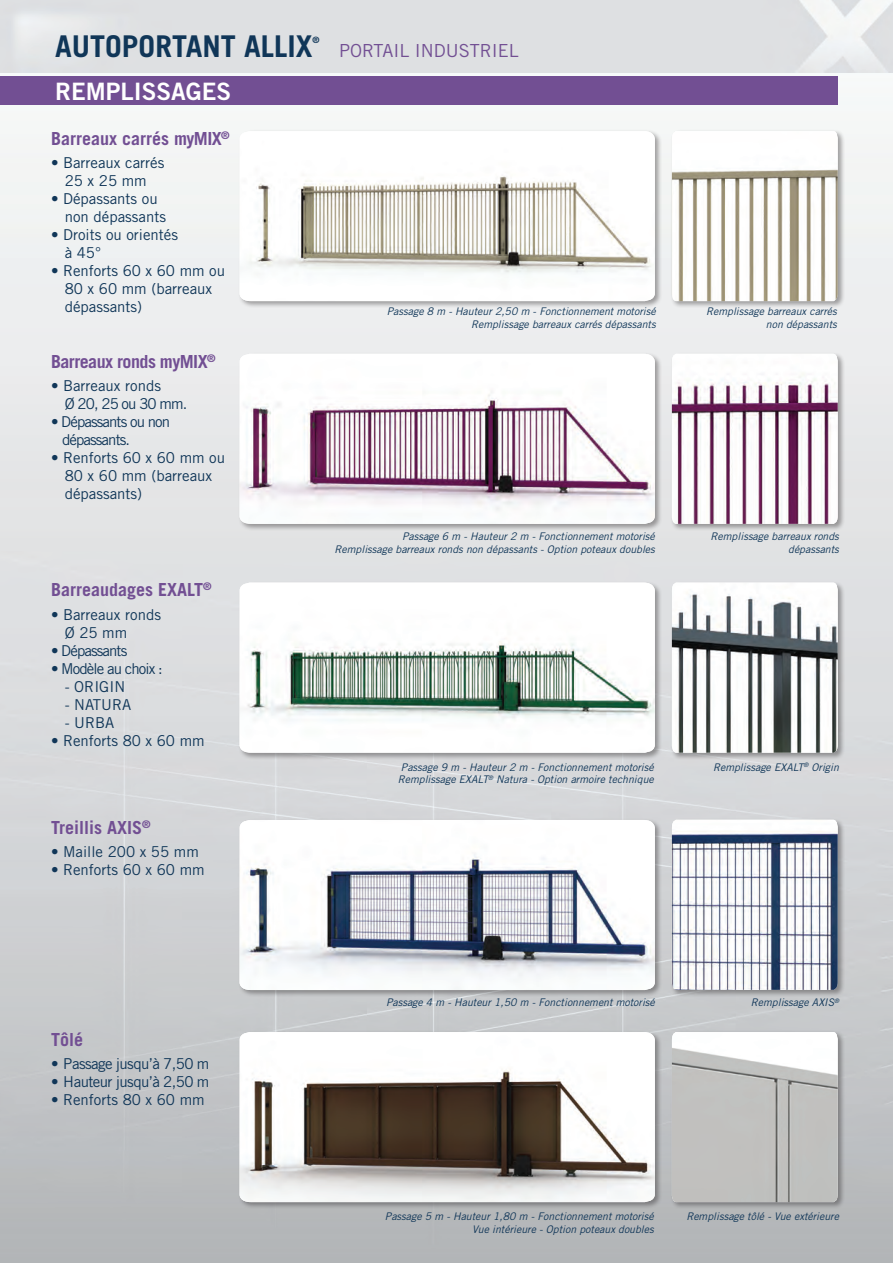
<style>
.page{position:relative;width:893px;height:1263px;background:#fff}
.page>*{position:absolute;margin:0;border:0;box-sizing:border-box;transform-origin:0 0}
.t1{font:700 30px "Trade Gothic";color:#103658}
.t2{font:24px "Trade Gothic Bold Two";color:#fff}
.t3{font:700 18px "Trade Gothic";color:#724f93}
.t4{font:700 18px "Trade Gothic";letter-spacing:-.03em;color:#724f93}
.t5{font:18px "Trade Gothic";color:#724f93}
.t6{font:15px/18px "Trade Gothic";color:#103658}
.t7{font:15px "Trade Gothic";letter-spacing:-.06em;color:#103658}
.t8{font:15px "Trade Gothic";letter-spacing:-.04em;color:#103658}
.t9{font:italic 10.5px/12.6px "Trade Gothic";color:#103658;text-align:right}
.t10{font:700 8.7px "Trade Gothic";color:#103658}
</style>
<div class="page">
<img style="left:0;top:72px;width:893px;height:1191px">
<div style="left:0;top:77px;width:838px;height:28px;background:#724f93"></div>
<div style="left:238px;top:129px;width:424px;height:180px;background:#231f20;opacity:.4"></div>
<img style="left:240px;top:131px;width:415px;height:170px">
<div style="left:238px;top:352px;width:424px;height:179px;background:#231f20;opacity:.4"></div>
<img style="left:240px;top:354px;width:415px;height:170px">
<div style="left:670px;top:129px;width:175px;height:180px;background:#231f20;opacity:.4"></div>
<img style="left:672px;top:131px;width:166px;height:170px">
<div style="left:670px;top:352px;width:175px;height:179px;background:#231f20;opacity:.4"></div>
<img style="left:672px;top:354px;width:166px;height:170px">
<div style="left:238px;top:818px;width:424px;height:179px;background:#231f20;opacity:.4"></div>
<img style="left:240px;top:820px;width:415px;height:170px">
<div style="left:670px;top:818px;width:175px;height:179px;background:#231f20;opacity:.4"></div>
<img style="left:672px;top:820px;width:166px;height:170px">
<div style="left:238px;top:581px;width:424px;height:179px;background:#231f20;opacity:.4"></div>
<img style="left:240px;top:583px;width:415px;height:170px">
<div style="left:238px;top:1030px;width:424px;height:179px;background:#231f20;opacity:.4"></div>
<img style="left:240px;top:1032px;width:415px;height:170px">
<div style="left:670px;top:1030px;width:175px;height:179px;background:#231f20;opacity:.4"></div>
<img style="left:672px;top:1032px;width:166px;height:170px">
<div style="left:670px;top:581px;width:175px;height:179px;background:#231f20;opacity:.4"></div>
<img style="left:672px;top:583px;width:166px;height:170px">
<p class="t1" style="left:55px;top:28px;width:259px">AUTOPORTANT ALLIX</p>
<p class="t10" style="left:313px;top:35px;width:8px">®</p>
<p class="t2" style="left:55px;top:77px;width:177px">REMPLISSAGES</p>
<p class="t3" style="left:51px;top:127px;width:180px">Barreaux carrés myMIX<sup>®</sup></p>
<p class="t6" style="left:51px;top:154px;width:115px">• Barreaux carrés</p>
<p class="t6" style="left:65px;top:172px;width:84px">25 x 25 mm</p>
<p class="t6" style="left:51px;top:190px;width:108px">• Dépassants ou</p>
<p class="t6" style="left:65px;top:208px;width:103px">non dépassants</p>
<p class="t6" style="left:51px;top:226px;width:129px">• Droits ou orientés</p>
<p class="t6" style="left:65px;top:244px;width:38px">à 45°</p>
<p class="t6" style="left:65px;top:262px;width:162px;text-indent:-14px">• Renforts 60 x 60 mm ou<br>80 x 60 mm (barreaux dépassants)</p>
<p class="t4" style="left:51px;top:350px;width:166px">Barreaux ronds myMIX<sup>®</sup></p>
<p class="t6" style="left:51px;top:376px;width:111px">• Barreaux ronds</p>
<p class="t6" style="left:65px;top:394px;width:124px">Ø 20, 25 ou 30 mm.</p>
<p class="t7" style="left:51px;top:413px;width:121px">• Dépassants ou non</p>
<p class="t7" style="left:62px;top:431px;width:70px">dépassants.</p>
<p class="t6" style="left:65px;top:448px;width:162px;text-indent:-14px">• Renforts 60 x 60 mm ou<br>80 x 60 mm (barreaux dépassants)</p>
<p class="t3" style="left:51px;top:579px;width:162px">Barreaudages EXALT<sup>®</sup></p>
<p class="t6" style="left:51px;top:605px;width:111px">• Barreaux ronds</p>
<p class="t6" style="left:65px;top:623px;width:64px">Ø 25 mm</p>
<p class="t7" style="left:51px;top:641px;width:78px">• Dépassants</p>
<p class="t7" style="left:51px;top:659px;width:113px">• Modèle au choix :</p>
<p class="t6" style="left:65px;top:677px;width:62px">- ORIGIN</p>
<p class="t6" style="left:65px;top:695px;width:68px">- NATURA</p>
<p class="t6" style="left:65px;top:713px;width:51px">- URBA</p>
<p class="t6" style="left:51px;top:731px;width:155px">• Renforts 80 x 60 mm</p>
<p class="t3" style="left:51px;top:816px;width:101px">Treillis AXIS<sup>®</sup></p>
<p class="t6" style="left:51px;top:843px;width:149px">• Maille 200 x 55 mm</p>
<p class="t6" style="left:51px;top:861px;width:155px">• Renforts 60 x 60 mm</p>
<p class="t5" style="left:339px;top:40px;width:181px">PORTAIL INDUSTRIEL</p>
<p class="t9" style="left:387px;top:305px;width:270px">Passage 8 m - Hauteur 2,50 m - Fonctionnement motorisé</p>
<p class="t9" style="left:471px;top:318px;width:186px">Remplissage barreaux carrés dépassants</p>
<p class="t9" style="left:402px;top:530px;width:254px">Passage 6 m - Hauteur 2 m - Fonctionnement motorisé</p>
<p class="t9" style="left:335px;top:543px;width:322px">Remplissage barreaux ronds non dépassants - Option poteaux doubles</p>
<p class="t9" style="left:401px;top:761px;width:254px">Passage 9 m - Hauteur 2 m - Fonctionnement motorisé</p>
<p class="t9" style="left:398px;top:773px;width:257px">Remplissage EXALT<sup>®</sup> Natura - Option armoire technique</p>
<p class="t9" style="left:706px;top:305px;width:132px">Remplissage barreaux carrés</p>
<p class="t9" style="left:766px;top:318px;width:72px">non dépassants</p>
<p class="t9" style="left:711px;top:530px;width:130px">Remplissage barreaux ronds dépassants</p>
<p class="t9" style="left:713px;top:761px;width:127px">Remplissage EXALT<sup>®</sup> Origin</p>
<p class="t3" style="left:51px;top:1028px;width:34px">Tôlé</p>
<p class="t8" style="left:51px;top:1055px;width:160px">• Passage jusqu’à 7,50 m</p>
<p class="t8" style="left:51px;top:1073px;width:160px">• Hauteur jusqu’à 2,50 m</p>
<p class="t6" style="left:51px;top:1091px;width:155px">• Renforts 80 x 60 mm</p>
<p class="t9" style="left:386px;top:996px;width:270px">Passage 4 m - Hauteur 1,50 m - Fonctionnement motorisé</p>
<p class="t9" style="left:751px;top:996px;width:90px">Remplissage AXIS<sup>®</sup></p>
<p class="t9" style="left:385px;top:1210px;width:270px">Passage 5 m - Hauteur 1,80 m - Fonctionnement motorisé</p>
<p class="t9" style="left:472px;top:1223px;width:183px">Vue intérieure - Option poteaux doubles</p>
<p class="t9" style="left:686px;top:1210px;width:154px">Remplissage tôlé - Vue extérieure</p>
</div>
